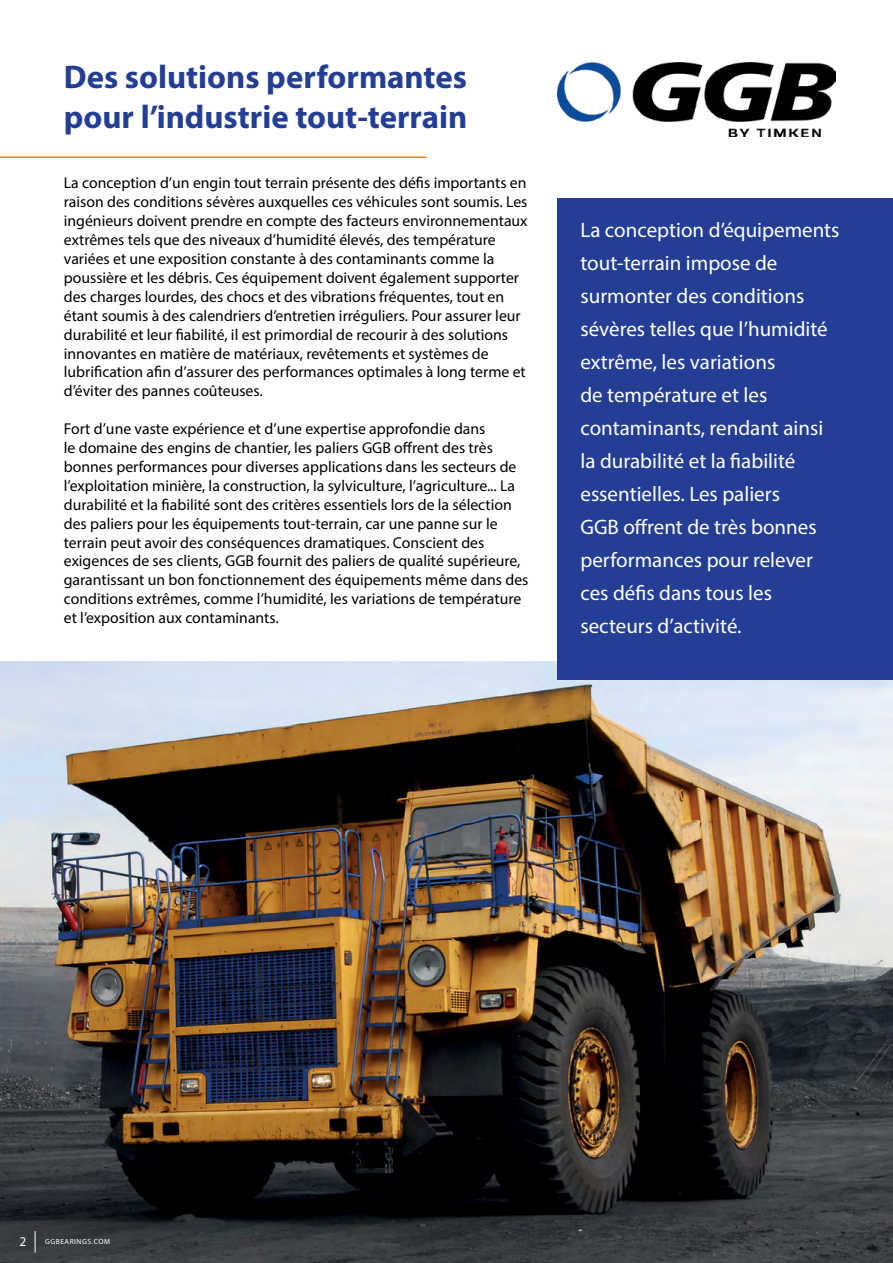
<style>
.page{position:relative;width:893px;height:1263px;background:#fff}
.page>*{position:absolute;margin:0;border:0;box-sizing:border-box;transform-origin:0 0}
.t1{font:700 32.85px/39.5px "Myriad Pro";color:#233e94}
.t2{font:21px/33px "Myriad Pro";color:#fff}
.t3{font:15.75px/18.9px "Myriad Pro";color:#000}
.t4{font:13.35px "Myriad Pro";color:#fff}
.t5{font:7.5px "Myriad Pro";letter-spacing:.07em;color:#fff}
</style>
<div class="page">
<img style="left:0;top:662px;width:892px;height:601px">
<img style="left:557px;top:62px;width:279px;height:75px">
<div style="left:557px;top:198px;width:336px;height:482px;background:#233e94"></div>
<hr style="left:0;top:156px;width:427px;height:2px;background:#f58220">
<svg style="left:35px;top:1231px;width:1px;height:22px"></svg>
<h1 class="t1" style="left:64px;top:56px;width:405px">Des solutions performantes pour l’industrie tout-terrain</h1>
<p class="t3" style="left:64px;top:173px;width:465px">La conception d’un engin tout terrain présente des défis importants en raison des conditions sévères auxquelles ces véhicules sont soumis. Les ingénieurs doivent prendre en compte des facteurs environnementaux extrêmes tels que des niveaux d’humidité élevés, des température variées et une exposition constante à des contaminants comme la poussière et les débris. Ces équipement doivent également supporter des charges lourdes, des chocs et des vibrations fréquentes, tout en étant soumis à des calendriers d’entretien irréguliers. Pour assurer leur durabilité et leur fiabilité, il est primordial de recourir à des solutions innovantes en matière de matériaux, revêtements et systèmes de lubrification afin d’assurer des performances optimales à long terme et d’éviter des pannes coûteuses.</p>
<p class="t3" style="left:64px;top:419px;width:466px">Fort d’une vaste expérience et d’une expertise approfondie dans<br>le domaine des engins de chantier, les paliers GGB offrent des très bonnes performances pour diverses applications dans les secteurs de l’exploitation minière, la construction, la sylviculture, l’agriculture... La durabilité et la fiabilité sont des critères essentiels lors de la sélection des paliers pour les équipements tout-terrain, car une panne sur le terrain peut avoir des conséquences dramatiques. Conscient des exigences de ses clients, GGB fournit des paliers de qualité supérieure, garantissant un bon fonctionnement des équipements même dans des conditions extrêmes, comme l’humidité, les variations de température et l’exposition aux contaminants.</p>
<p class="t2" style="left:580px;top:213px;width:261px">La conception d’équipements tout-terrain impose de surmonter des conditions sévères telles que l’humidité extrême, les variations<br>de température et les contaminants, rendant ainsi la durabilité et la fiabilité essentielles. Les paliers<br>GGB offrent de très bonnes performances pour relever ces défis dans tous les secteurs d’activité.</p>
<p class="t4" style="left:20px;top:1233px;width:8px">2</p>
<p class="t5" style="left:45px;top:1236px;width:67px">GGBEARINGS.COM</p>
</div>
